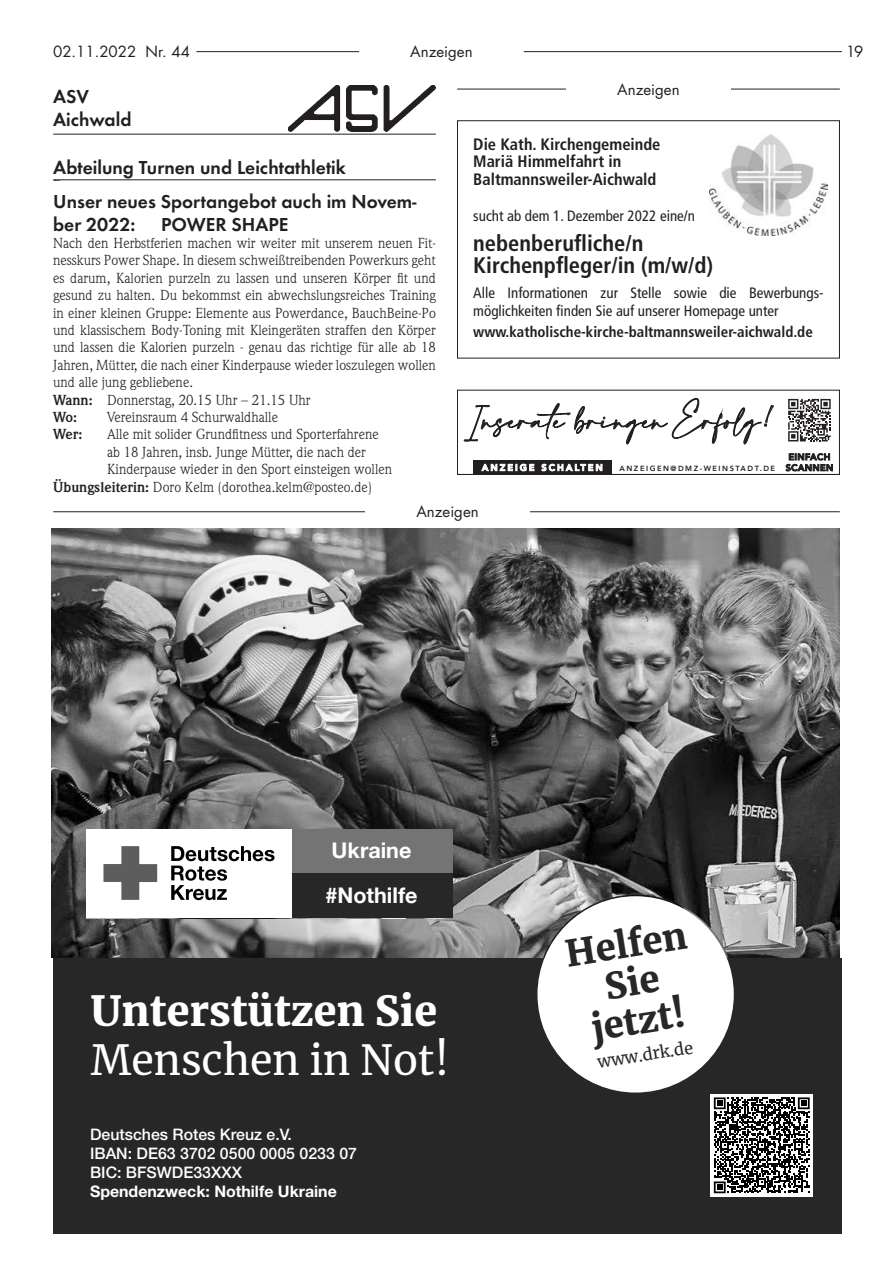
<style>
.page{position:relative;width:893px;height:1263px;background:#fff}
.page>*{position:absolute;margin:0;border:0;box-sizing:border-box;transform-origin:0 0}
.t1{font:900 41.1px "Merriweather";color:#fff}
.t2{font:41.1px "Merriweather";color:#fff}
.t3{font:900 36px/38.4px "Merriweather";color:#272727;text-align:center}
.t4{font:700 condensed 22.5px/22.2px "Frutiger";color:#231f20}
.t5{font:700 21.6px/44.5px "Helvetica Neue";color:#fff}
.t6{font:20.4px "Amalfi Coast";color:#231f20}
.t7{font:600 19.5px/22.5px "Futura T";color:#231f20}
.t8{font:700 condensed 16.5px/17.4px "Frutiger";color:#231f20}
.t9{font:16.35px "Merriweather";color:#272727}
.t10{font:500 15.9px/19px "Helvetica Neue LT Pro";color:#fff}
.t11{font:700 15.9px "Helvetica Neue LT Pro";color:#fff}
.t12{font:condensed 15px/17.4px "Frutiger";color:#231f20}
.t13{font:700 condensed 15px "Frutiger";color:#231f20}
.t14{font:15px "Futura";color:#231f20}
.t15{font:14.25px/17.4px "Weidemann";color:#231f20}
.t16{font:700 14.25px "Weidemann";color:#231f20}
.t17{font:800 9px "Avenir";letter-spacing:.24em;color:#fff}
.t18{font:800 9px "Avenir";letter-spacing:.05em;color:#231f20}
.t19{font:800 7.5px "Avenir";letter-spacing:.2em;color:#231f20}
.s1{font-weight:700}
.s2{font-size:9px}
</style>
<div class="page">
<hr style="left:196px;top:51px;width:163px;height:1px;background:#231f20">
<hr style="left:524px;top:51px;width:318px;height:1px;background:#231f20">
<div style="left:53px;top:958px;width:789px;height:275px;background:#272727"></div>
<div style="left:710px;top:1094px;width:103px;height:102px;background:#fff"></div>
<hr style="left:457px;top:89px;width:383px;height:1px;background:#231f20">
<div style="left:566px;top:83px;width:165px;height:20px;background:#fff"></div>
<hr style="left:53px;top:511px;width:787px;height:1px;background:#231f20">
<div style="left:365px;top:506px;width:165px;height:19px;background:#fff"></div>
<img style="left:51px;top:528px;width:789px;height:430px">
<svg style="left:537px;top:896px;width:273px;height:297px"></svg>
<hr style="left:53px;top:134px;width:383px;height:1px;background:#231f20">
<img style="left:289px;top:86px;width:146px;height:46px">
<hr style="left:53px;top:179px;width:383px;height:1px;background:#231f20">
<div style="left:289px;top:829px;width:164px;height:44px;background:#747474"></div>
<div style="left:289px;top:873px;width:164px;height:45px;background:#272727"></div>
<div style="left:86px;top:829px;width:205px;height:89px;background:#fff"></div>
<svg style="left:171px;top:846px;width:103px;height:54px"></svg>
<svg style="left:103px;top:846px;width:54px;height:54px"></svg>
<div style="left:457px;top:120px;width:383px;height:238px;border:1px solid #231f20"></div>
<img style="left:710px;top:134px;width:117px;height:102px">
<svg style="left:788px;top:398px;width:42px;height:44px"></svg>
<svg style="left:788px;top:399px;width:43px;height:42px"></svg>
<svg style="left:463px;top:398px;width:311px;height:47px"></svg>
<svg style="left:473px;top:460px;width:138px;height:14px"></svg>
<svg style="left:481px;top:464px;width:53px;height:7px"></svg>
<svg style="left:541px;top:464px;width:61px;height:7px"></svg>
<svg style="left:786px;top:453px;width:47px;height:18px"></svg>
<hr style="left:457px;top:474px;width:383px;height:1px;background:#231f20">
<p class="t14" style="left:53px;top:41px;width:138px">02.11.2022 Nr. 44</p>
<p class="t14" style="left:410px;top:41px;width:64px">Anzeigen</p>
<p class="t14" style="left:846px;top:41px;width:19px">19</p>
<h3 class="t7" style="left:53px;top:85px;width:80px">ASV<br>Aichwald</h3>
<h3 class="t7" style="left:53px;top:150px;width:365px;line-height:34.2px"><sub>D</sub>Abteilung Turnen und Leichtathletik<br>Unser neues Sportangebot auch im Novem-</h3>
<h3 class="t7" style="left:53px;top:213px;width:84px">ber 2022:</h3>
<h3 class="t7" style="left:161px;top:213px;width:129px">POWER SHAPE</h3>
<p class="t15" style="left:53px;top:234px;width:384px">Nach den Herbstferien machen wir weiter mit unserem neuen Fit&shy;nesskurs Power Shape. In diesem schweißtreibenden Powerkurs geht es darum, Kalorien purzeln zu lassen und unseren Körper fit und gesund zu halten. Du bekommst ein abwechslungsreiches Training in einer kleinen Gruppe: Elemente aus Powerdance, BauchBeine-Po und klassischem Body-Toning mit Kleingeräten straffen den Körper und lassen die Kalorien purzeln - genau das richtige für alle ab 18<br>Jahren, Mütter, die nach einer Kinderpause wieder loszulegen wollen und alle jung gebliebene.<br><span class="s1">Wann:</span> Donnerstag, 20.15 Uhr – 21.15 Uhr<br><span class="s1">Wo:</span></p>
<p class="t15" style="left:107px;top:408px;width:172px">Vereinsraum 4 Schurwaldhalle</p>
<p class="t16" style="left:53px;top:426px;width:31px">Wer:</p>
<p class="t15" style="left:107px;top:426px;width:273px">Alle mit solider Grundfitness und Sporterfahrene</p>
<p class="t15" style="left:107px;top:443px;width:260px">ab 18 Jahren, insb. Junge Mütter, die nach der</p>
<p class="t15" style="left:107px;top:460px;width:287px">Kinderpause wieder in den Sport einsteigen wollen</p>
<p class="t15" style="left:53px;top:478px;width:320px"><span class="s1">Übungsleiterin:</span> Doro Kelm (dorothea.kelm@posteo.de)</p>
<p class="t14" style="left:617px;top:79px;width:64px">Anzeigen</p>
<p class="t8" style="left:473px;top:135px;width:189px">Die Kath. Kirchengemeinde<br>Mariä Himmelfahrt in<br>Baltmannsweiler-Aichwald</p>
<p class="t12" style="left:473px;top:207px;width:223px">sucht ab dem 1. Dezember 2022 eine/n</p>
<h3 class="t4" style="left:473px;top:232px;width:241px">nebenberufliche/n<br>Kirchenpfleger/in (m/w/d)</h3>
<p class="t12" style="left:473px;top:284px;width:352px">Alle Informationen zur Stelle sowie die Bewerbungs&shy;möglichkeiten finden Sie auf unserer Homepage unter</p>
<p class="t13" style="left:473px;top:323px;width:341px">www.katholische-kirche-baltmannsweiler-aichwald.de</p>
<h3 class="t6" style="left:464px;top:409px;width:315px">Inserate bringen Erfolg!</h3>
<p class="t17" style="left:482px;top:460px;width:122px">ANZEIGE SCHALTEN</p>
<p class="t18" style="left:788px;top:450px;width:43px">EINFACH</p>
<p class="t19" style="left:620px;top:462px;width:215px">ANZEIGEN@DMZ-WEINSTADT.DE <span class="s2">SCANNEN</span></p>
<p class="t14" style="left:416px;top:501px;width:64px">Anzeigen</p>
<h3 class="t5" style="left:325px;top:829px;width:94px">Ukraine #Nothilfe</h3>
<h1 class="t1" style="left:91px;top:984px;width:348px">Unterstützen Sie</h1>
<h1 class="t2" style="left:91px;top:1033px;width:360px">Menschen in Not!</h1>
<p class="t10" style="left:90px;top:1124px;width:268px">Deutsches Rotes Kreuz e.V.<br>IBAN: DE63 3702 0500 0005 0233 07<br>BIC: BFSWDE33XXX</p>
<p class="t11" style="left:90px;top:1181px;width:248px">Spendenzweck: Nothilfe Ukraine</p>
<p class="t10" style="left:90px;top:1126px;width:268px">Deutsches Rotes Kreuz e.V.<br>IBAN: DE63 3702 0500 0005 0233 07<br>BIC: BFSWDE33XXX</p>
<p class="t11" style="left:90px;top:1183px;width:248px">Spendenzweck: Nothilfe Ukraine</p>
<h2 class="t3" style="left:563px;top:934px;width:124px;rotate:-9deg">Helfen<br>Sie jetzt!</h2>
<p class="t9" style="left:596px;top:1051px;width:98px;rotate:-9deg">www.drk.de</p>
</div>
